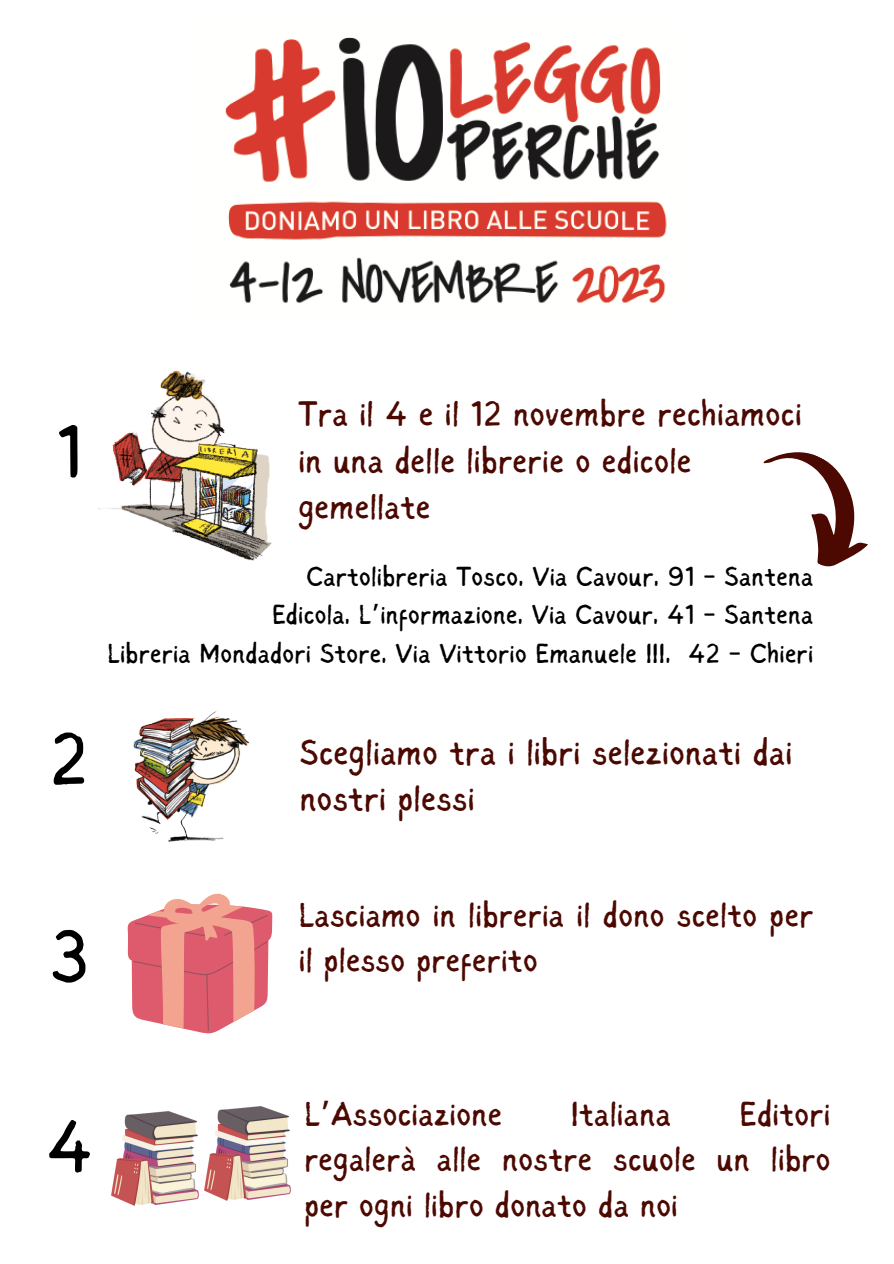
<style>
.page{position:relative;width:894px;height:1264px;background:#fff}
.page>*{position:absolute;margin:0;border:0;box-sizing:border-box;transform-origin:0 0}
.t1{font:75px "Sigher";color:#000}
.t2{font:36.3px/46.2px "Sigher";letter-spacing:.01em;color:#4b0902}
.t3{font:35.55px/46.2px "Sigher";letter-spacing:.01em;color:#4b0902}
.t4{font:34.65px/45px "Sigher";letter-spacing:.01em;color:#4b0902;text-align:justify}
.t5{font:27.6px "Sigher";letter-spacing:.01em;color:#000}
.s1{font-family:"Noto Sans Gurmukhi"}
</style>
<div class="page">
<img style="left:98px;top:370px;width:173px;height:190px">
<svg style="left:127px;top:893px;width:145px;height:140px"></svg>
<svg style="left:763px;top:452px;width:105px;height:115px"></svg>
<img style="left:133px;top:711px;width:117px;height:131px">
<img style="left:225px;top:37px;width:442px;height:266px">
<img style="left:112px;top:1111px;width:87px;height:94px">
<img style="left:204px;top:1106px;width:87px;height:94px">
<p class="t1" style="left:56px;top:421px;width:28px">1</p>
<p class="t3" style="left:298px;top:393px;width:505px">Tra il 4 e il 12 novembre rechiamoci in una delle librerie o edicole gemellate</p>
<p class="t5" style="left:306px;top:565px;width:508px">Cartolibreria Tosco, Via Cavour, 91 - Santena</p>
<p class="t5" style="left:272px;top:603px;width:542px">Edicola, L<span class="s1">’</span>informazione, Via Cavour, 41 - Santena</p>
<p class="t5" style="left:107px;top:642px;width:707px">Libreria Mondadori Store, Via Vittorio Emanuele III, 42 - Chieri</p>
<p class="t1" style="left:50px;top:728px;width:40px">2</p>
<p class="t2" style="left:300px;top:731px;width:494px">Scegliamo tra i libri selezionati dai nostri plessi</p>
<p class="t1" style="left:49px;top:926px;width:42px">3</p>
<p class="t4" style="left:298px;top:894px;width:516px">Lasciamo in libreria il dono scelto per</p>
<p class="t4" style="left:298px;top:939px;width:240px">il plesso preferito</p>
<p class="t1" style="left:46px;top:1116px;width:49px">4</p>
<p class="t4" style="left:304px;top:1094px;width:199px">L<span class="s1">’</span>Associazione</p>
<p class="t4" style="left:570px;top:1094px;width:102px">Italiana</p>
<p class="t4" style="left:304px;top:1094px;width:527px;text-indent:435px">Editori regalerà alle nostre scuole un libro per ogni libro donato da noi</p>
</div>
